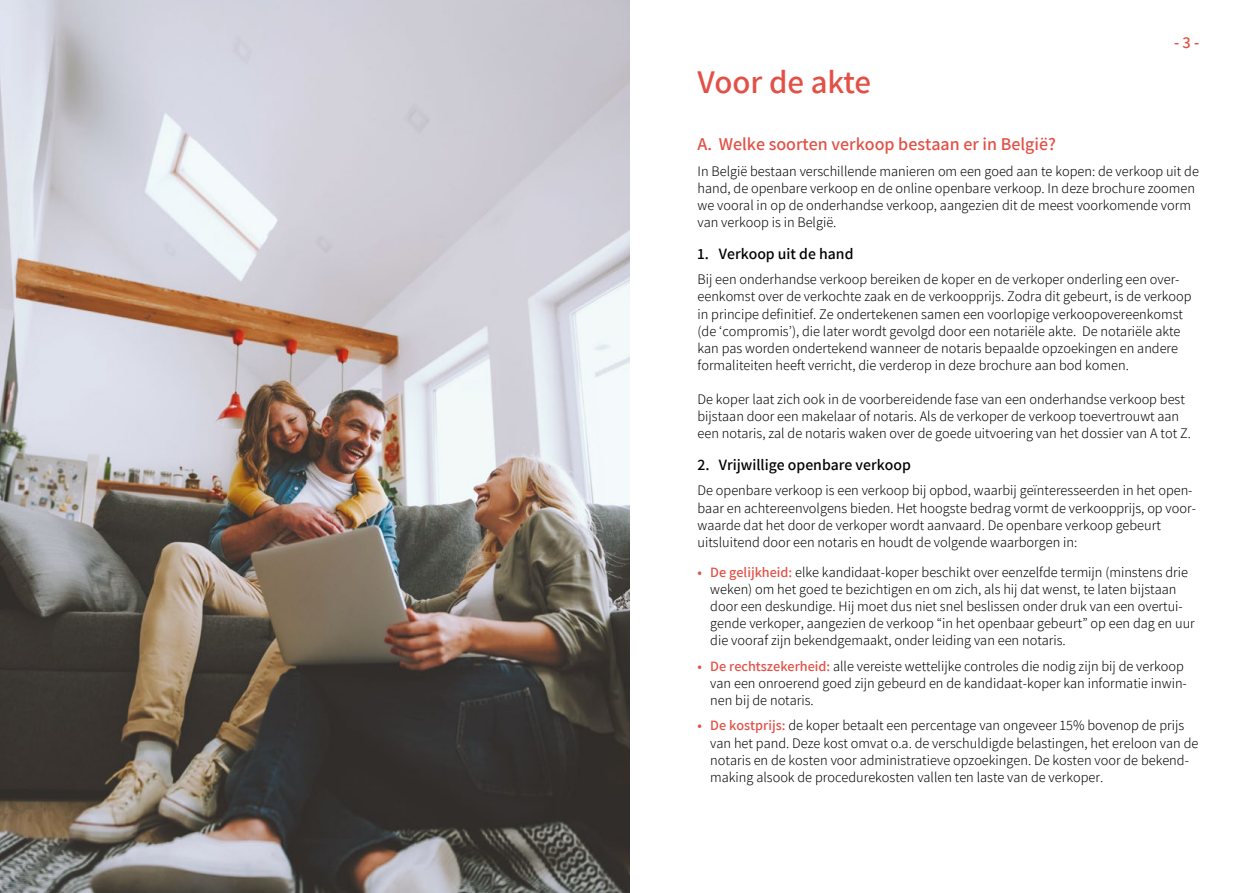
<style>
.page{position:relative;width:1259px;height:893px;background:#fff}
.page>*{position:absolute;margin:0;border:0;box-sizing:border-box;transform-origin:0 0}
.Titre_Chapitre{font:600 33px "Assistant";color:#e25046}
.t1{font:600 18px "Assistant";color:#e25046}
.t2{font:600 16.5px "Assistant";color:#e25046}
.t3{font:600 15.75px "Assistant";color:#000}
.Body{font:300 14.25px/17.1px "Assistant";color:#000}
.s1{font-weight:600;color:#e25046}
</style>
<div class="page">
<img style="left:0;top:0;width:629px;height:893px">
<p class="Titre_Chapitre" style="left:697px;top:60px;width:175px">Voor de akte</p>
<p class="t2" style="left:1174px;top:31px;width:27px">- 3 -</p>
<p class="t1" style="left:697px;top:132px;width:360px">A. Welke soorten verkoop bestaan er in België?</p>
<p class="Body" style="left:697px;top:162px;width:503px">In België bestaan verschillende manieren om een goed aan te kopen: de verkoop uit de hand, de openbare verkoop en de online openbare verkoop. In deze brochure zoomen we vooral in op de onderhandse verkoop, aangezien dit de meest voorkomende vorm van verkoop is in België.</p>
<p class="t3" style="left:697px;top:243px;width:157px">1. Verkoop uit de hand</p>
<p class="Body" style="left:697px;top:270px;width:495px">Bij een onderhandse verkoop bereiken de koper en de verkoper onderling een over&shy;eenkomst over de verkochte zaak en de verkoopprijs. Zodra dit gebeurt, is de verkoop in principe definitief. Ze ondertekenen samen een voorlopige verkoopovereenkomst (de ‘compromis’), die later wordt gevolgd door een notariële akte. De notariële akte kan pas worden ondertekend wanneer de notaris bepaalde opzoekingen en andere formaliteiten heeft verricht, die verderop in deze brochure aan bod komen.</p>
<p class="Body" style="left:697px;top:390px;width:495px">De koper laat zich ook in de voorbereidende fase van een onderhandse verkoop best bijstaan door een makelaar of notaris. Als de verkoper de verkoop toevertrouwt aan een notaris, zal de notaris waken over de goede uitvoering van het dossier van A tot Z.</p>
<p class="t3" style="left:697px;top:454px;width:215px">2. Vrijwillige openbare verkoop</p>
<p class="Body" style="left:697px;top:481px;width:500px">De openbare verkoop is een verkoop bij opbod, waarbij geïnteresseerden in het open&shy;baar en achtereenvolgens bieden. Het hoogste bedrag vormt de verkoopprijs, op voor&shy;waarde dat het door de verkoper wordt aanvaard. De openbare verkoop gebeurt uitsluitend door een notaris en houdt de volgende waarborgen in:</p>
<p class="Body" style="left:710px;top:563px;width:486px;text-indent:-13px"><span class="s1">• De gelijkheid:</span> elke kandidaat-koper beschikt over eenzelfde termijn (minstens drie weken) om het goed te bezichtigen en om zich, als hij dat wenst, te laten bijstaan door een deskundige. Hij moet dus niet snel beslissen onder druk van een overtui&shy;gende verkoper, aangezien de verkoop “in het openbaar gebeurt” op een dag en uur die vooraf zijn bekendgemaakt, onder leiding van een notaris.</p>
<p class="Body" style="left:710px;top:657px;width:478px;text-indent:-13px"><span class="s1">• De rechtszekerheid:</span> alle vereiste wettelijke controles die nodig zijn bij de verkoop van een onroerend goed zijn gebeurd en de kandidaat-koper kan informatie inwin&shy;nen bij de notaris.</p>
<p class="Body" style="left:710px;top:716px;width:489px;text-indent:-13px"><span class="s1">• De kostprijs:</span> de koper betaalt een percentage van ongeveer 15% bovenop de prijs van het pand. Deze kost omvat o.a. de verschuldigde belastingen, het ereloon van de notaris en de kosten voor administratieve opzoekingen. De kosten voor de bekend&shy;making alsook de procedurekosten vallen ten laste van de verkoper.</p>
</div>
